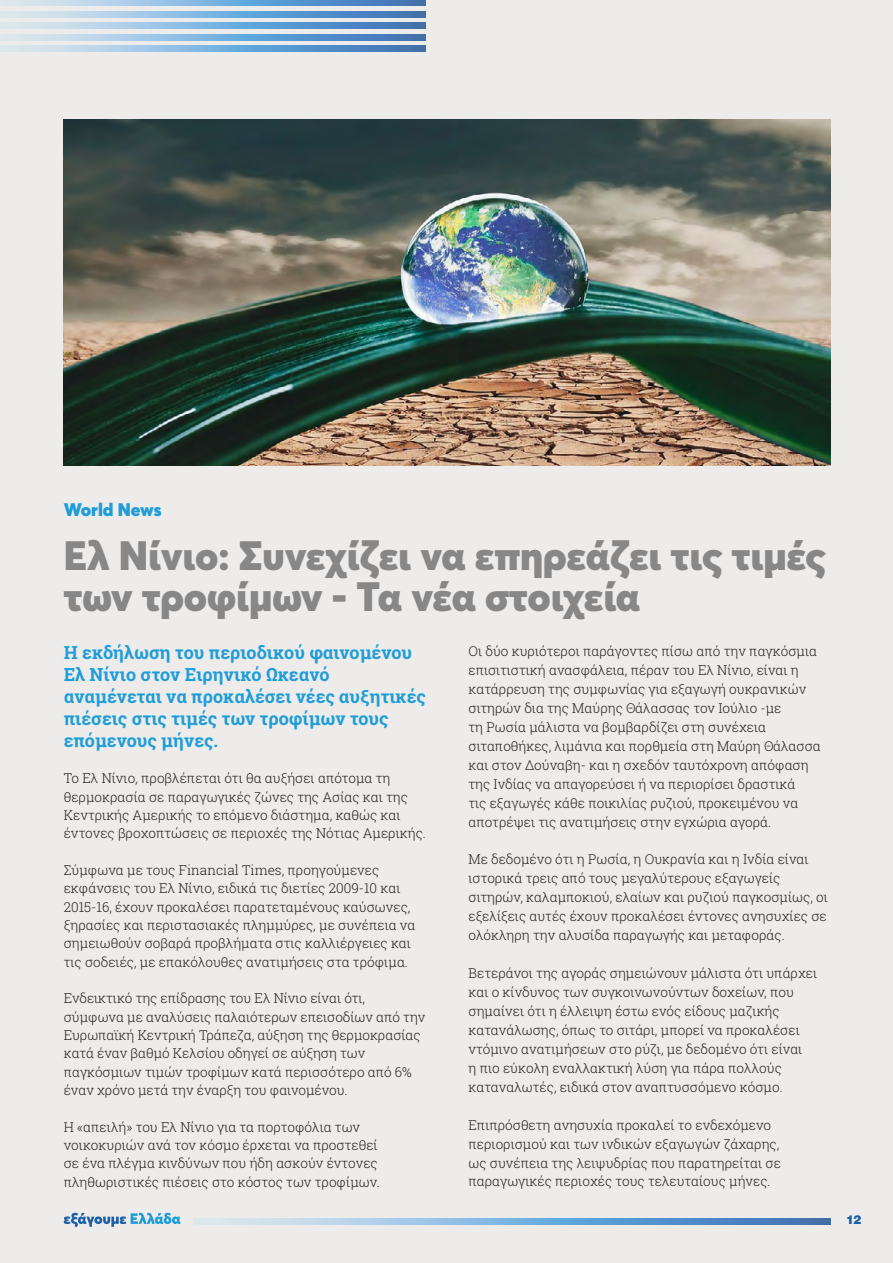
<style>
.page{position:relative;width:893px;height:1263px;background:#edeceb}
.page>*{position:absolute;margin:0;border:0;box-sizing:border-box;transform-origin:0 0}
.t1{font:900 40.5px/40.5px "Averta";letter-spacing:-.005em;color:#888787}
.t2{font:700 18px/21.9px "Roboto Slab";color:#1e9dd8}
.t3{font:900 18px "Averta";color:#1e9dd8}
.t4{font:300 13.5px/18.9px "Roboto Slab";color:#231f20}
.t5{font:900 12px "UB Helvetica";color:#1b5fa9}
</style>
<div class="page">
<svg style="left:0;top:0;width:426px;height:6px;background:#83b0d9"></svg>
<svg style="left:0;top:23px;width:426px;height:6px;background:#83b0d9"></svg>
<svg style="left:0;top:46px;width:426px;height:5px;background:#83b0d9"></svg>
<svg style="left:0;top:11px;width:426px;height:6px;background:#83b0d9"></svg>
<svg style="left:0;top:34px;width:426px;height:6px;background:#83b0d9"></svg>
<svg style="left:64px;top:1213px;width:117px;height:14px"></svg>
<svg style="left:194px;top:1219px;width:637px;height:5px;background:#83b0d9"></svg>
<img style="left:64px;top:119px;width:767px;height:347px">
<h2 class="t3" style="left:64px;top:498px;width:99px">World News</h2>
<h1 class="t1" style="left:64px;top:535px;width:764px">Ελ Νίνιο: Συνεχίζει να επηρεάζει τις τιμές των τροφίμων - Τα νέα στοιχεία</h1>
<h2 class="t2" style="left:64px;top:641px;width:364px">Η εκδήλωση του περιοδικού φαινομένου<br>Ελ Νίνιο στον Ειρηνικό Ωκεανό αναμένεται να προκαλέσει νέες αυξητικές πιέσεις στις τιμές των τροφίμων τους επόμενους μήνες.</h2>
<p class="t4" style="left:64px;top:769px;width:364px;line-height:18.3px">Το Ελ Νίνιο, προβλέπεται ότι θα αυξήσει απότομα τη θερμοκρασία σε παραγωγικές ζώνες της Ασίας και της Κεντρικής Αμερικής το επόμενο διάστημα, καθώς και έντονες βροχοπτώσεις σε περιοχές της Νότιας Αμερικής.</p>
<p class="t4" style="left:64px;top:861px;width:353px;line-height:18.3px">Σύμφωνα με τους Financial Times, προηγούμενες εκφάνσεις του Ελ Νίνιο, ειδικά τις διετίες 2009-10 και 2015-16, έχουν προκαλέσει παρατεταμένους καύσωνες, ξηρασίες και περιστασιακές πλημμύρες, με συνέπεια να σημειωθούν σοβαρά προβλήματα στις καλλιέργειες και τις σοδειές, με επακόλουθες ανατιμήσεις στα τρόφιμα.</p>
<p class="t4" style="left:64px;top:989px;width:363px;line-height:18.3px">Ενδεικτικό της επίδρασης του Ελ Νίνιο είναι ότι, σύμφωνα με αναλύσεις παλαιότερων επεισοδίων από την Ευρωπαϊκή Κεντρική Τράπεζα, αύξηση της θερμοκρασίας κατά έναν βαθμό Κελσίου οδηγεί σε αύξηση των παγκόσμιων τιμών τροφίμων κατά περισσότερο από 6% έναν χρόνο μετά την έναρξη του φαινομένου.</p>
<p class="t4" style="left:64px;top:1117px;width:317px;line-height:18.3px">Η «απειλή» του Ελ Νίνιο για τα πορτοφόλια των νοικοκυριών ανά τον κόσμο έρχεται να προστεθεί σε ένα πλέγμα κινδύνων που ήδη ασκούν έντονες πληθωριστικές πιέσεις στο κόστος των τροφίμων.</p>
<p class="t4" style="left:468px;top:641px;width:354px">Οι δύο κυριότεροι παράγοντες πίσω από την παγκόσμια επισιτιστική ανασφάλεια, πέραν του Ελ Νίνιο, είναι η κατάρρευση της συμφωνίας για εξαγωγή ουκρανικών σιτηρών δια της Μαύρης Θάλασσας τον Ιούλιο -με<br>τη Ρωσία μάλιστα να βομβαρδίζει στη συνέχεια σιταποθήκες, λιμάνια και πορθμεία στη Μαύρη Θάλασσα και στον Δούναβη- και η σχεδόν ταυτόχρονη απόφαση της Ινδίας να απαγορεύσει ή να περιορίσει δραστικά<br>τις εξαγωγές κάθε ποικιλίας ρυζιού, προκειμένου να αποτρέψει τις ανατιμήσεις στην εγχώρια αγορά.</p>
<p class="t4" style="left:468px;top:850px;width:361px">Με δεδομένο ότι η Ρωσία, η Ουκρανία και η Ινδία είναι ιστορικά τρεις από τους μεγαλύτερους εξαγωγείς σιτηρών, καλαμποκιού, ελαίων και ρυζιού παγκοσμίως, οι εξελίξεις αυτές έχουν προκαλέσει έντονες ανησυχίες σε ολόκληρη την αλυσίδα παραγωγής και μεταφοράς.</p>
<p class="t4" style="left:468px;top:963px;width:350px">Βετεράνοι της αγοράς σημειώνουν μάλιστα ότι υπάρχει και ο κίνδυνος των συγκοινωνούντων δοχείων, που σημαίνει ότι η έλλειψη έστω ενός είδους μαζικής κατανάλωσης, όπως το σιτάρι, μπορεί να προκαλέσει ντόμινο ανατιμήσεων στο ρύζι, με δεδομένο ότι είναι<br>η πιο εύκολη εναλλακτική λύση για πάρα πολλούς καταναλωτές, ειδικά στον αναπτυσσόμενο κόσμο.</p>
<p class="t4" style="left:468px;top:1115px;width:314px">Επιπρόσθετη ανησυχία προκαλεί το ενδεχόμενο περιορισμού και των ινδικών εξαγωγών ζάχαρης, ως συνέπεια της λειψυδρίας που παρατηρείται σε παραγωγικές περιοχές τους τελευταίους μήνες.</p>
<p class="t5" style="left:846px;top:1212px;width:17px">12</p>
</div>
